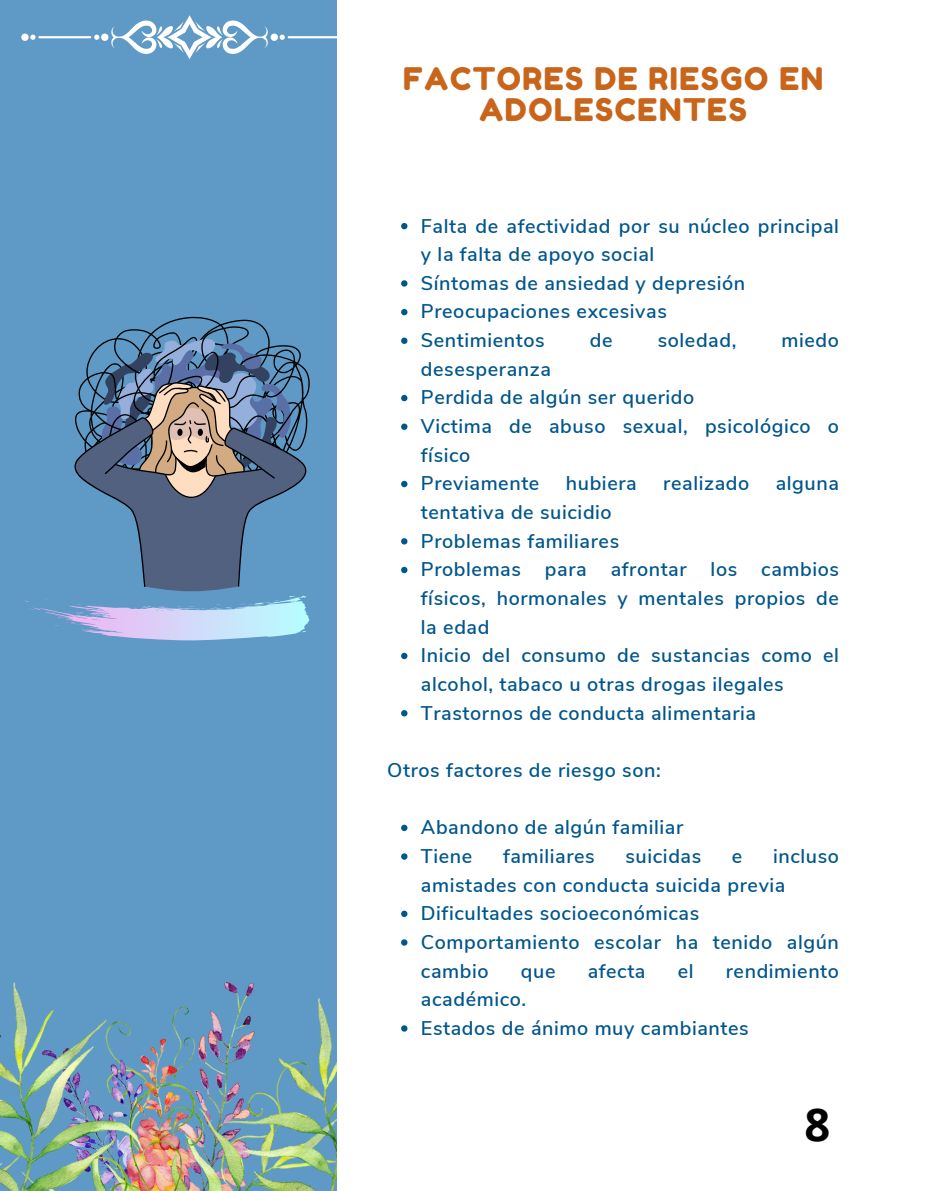
<style>
.page{position:relative;width:935px;height:1191px;background:#fff}
.page>*{position:absolute;margin:0;border:0;box-sizing:border-box;transform-origin:0 0}
.t1{font:700 45.3px "Open Sans";color:#000}
.t2{font:31.05px/30.8px "Fredoka One";letter-spacing:.05em;color:#c8651b;text-align:center}
.t3{font:600 19.8px/28.7px "Nunito Sans";letter-spacing:.03em;color:#00568c}
</style>
<div class="page">
<div style="left:0;top:0;width:337px;height:1190px;background:#5f9ac6"></div>
<img style="left:0;top:982px;width:337px;height:208px">
<svg style="left:21px;top:15px;width:316px;height:44px"></svg>
<svg style="left:24px;top:317px;width:286px;height:323px"></svg>
<svg style="left:401px;top:223px;width:6px;height:6px"></svg>
<svg style="left:401px;top:280px;width:6px;height:6px"></svg>
<svg style="left:401px;top:309px;width:6px;height:6px"></svg>
<svg style="left:401px;top:337px;width:6px;height:7px"></svg>
<svg style="left:401px;top:395px;width:6px;height:6px"></svg>
<svg style="left:401px;top:423px;width:6px;height:7px"></svg>
<svg style="left:401px;top:481px;width:6px;height:6px"></svg>
<svg style="left:401px;top:538px;width:6px;height:6px"></svg>
<svg style="left:401px;top:566px;width:6px;height:7px"></svg>
<svg style="left:401px;top:652px;width:6px;height:7px"></svg>
<svg style="left:401px;top:710px;width:6px;height:6px"></svg>
<svg style="left:401px;top:824px;width:6px;height:7px"></svg>
<svg style="left:401px;top:853px;width:6px;height:6px"></svg>
<svg style="left:401px;top:910px;width:6px;height:6px"></svg>
<svg style="left:401px;top:939px;width:6px;height:6px"></svg>
<svg style="left:401px;top:1025px;width:6px;height:6px"></svg>
<p class="t2" style="left:403px;top:63px;width:421px">FACTORES DE RIESGO EN<br>ADOLESCENTES</p>
<p class="t3" style="left:421px;top:212px;width:420px">Falta de afectividad por su núcleo principal y la falta de apoyo social</p>
<p class="t3" style="left:421px;top:269px;width:326px">Síntomas de ansiedad y depresión</p>
<p class="t3" style="left:421px;top:297px;width:247px">Preocupaciones excesivas</p>
<h1 class="t3" style="left:421px;top:326px;width:125px">Sentimientos</h1>
<h1 class="t3" style="left:590px;top:326px;width:24px">de</h1>
<h1 class="t3" style="left:658px;top:326px;width:80px">soledad,</h1>
<h1 class="t3" style="left:781px;top:326px;width:59px">miedo</h1>
<h1 class="t3" style="left:421px;top:355px;width:132px">desesperanza</h1>
<p class="t3" style="left:421px;top:383px;width:275px">Perdida de algún ser querido</p>
<p class="t3" style="left:421px;top:412px;width:420px">Victima de abuso sexual, psicológico o físico</p>
<p class="t3" style="left:421px;top:469px;width:120px">Previamente</p>
<p class="t3" style="left:566px;top:469px;width:72px">hubiera</p>
<p class="t3" style="left:663px;top:469px;width:87px">realizado</p>
<p class="t3" style="left:776px;top:469px;width:65px">alguna</p>
<p class="t3" style="left:421px;top:498px;width:192px">tentativa de suicidio</p>
<p class="t3" style="left:421px;top:527px;width:200px">Problemas familiares</p>
<p class="t3" style="left:421px;top:555px;width:420px;text-align:justify">Problemas para afrontar los cambios físicos, hormonales y mentales propios de la edad</p>
<p class="t3" style="left:421px;top:641px;width:420px">Inicio del consumo de sustancias como el alcohol, tabaco u otras drogas ilegales</p>
<p class="t3" style="left:421px;top:698px;width:337px">Trastornos de conducta alimentaria</p>
<p class="t3" style="left:387px;top:756px;width:275px">Otros factores de riesgo son:</p>
<p class="t3" style="left:421px;top:813px;width:264px">Abandono de algún familiar</p>
<p class="t3" style="left:421px;top:842px;width:53px">Tiene</p>
<p class="t3" style="left:503px;top:842px;width:93px">familiares</p>
<p class="t3" style="left:625px;top:842px;width:77px">suicidas</p>
<p class="t3" style="left:732px;top:842px;width:12px">e</p>
<p class="t3" style="left:421px;top:842px;width:420px;text-indent:352px">incluso amistades con conducta suicida previa</p>
<p class="t3" style="left:421px;top:899px;width:280px">Dificultades socioeconómicas</p>
<h2 class="t3" style="left:421px;top:927px;width:420px">Comportamiento escolar ha tenido algún cambio</h2>
<h2 class="t3" style="left:521px;top:956px;width:36px">que</h2>
<h2 class="t3" style="left:588px;top:956px;width:59px">afecta</h2>
<h2 class="t3" style="left:678px;top:956px;width:17px">el</h2>
<h2 class="t3" style="left:726px;top:956px;width:115px">rendimiento</h2>
<h2 class="t3" style="left:421px;top:985px;width:107px">académico.</h2>
<p class="t3" style="left:421px;top:1013px;width:329px">Estados de ánimo muy cambiantes</p>
<p class="t1" style="left:804px;top:1092px;width:27px">8</p>
</div>
